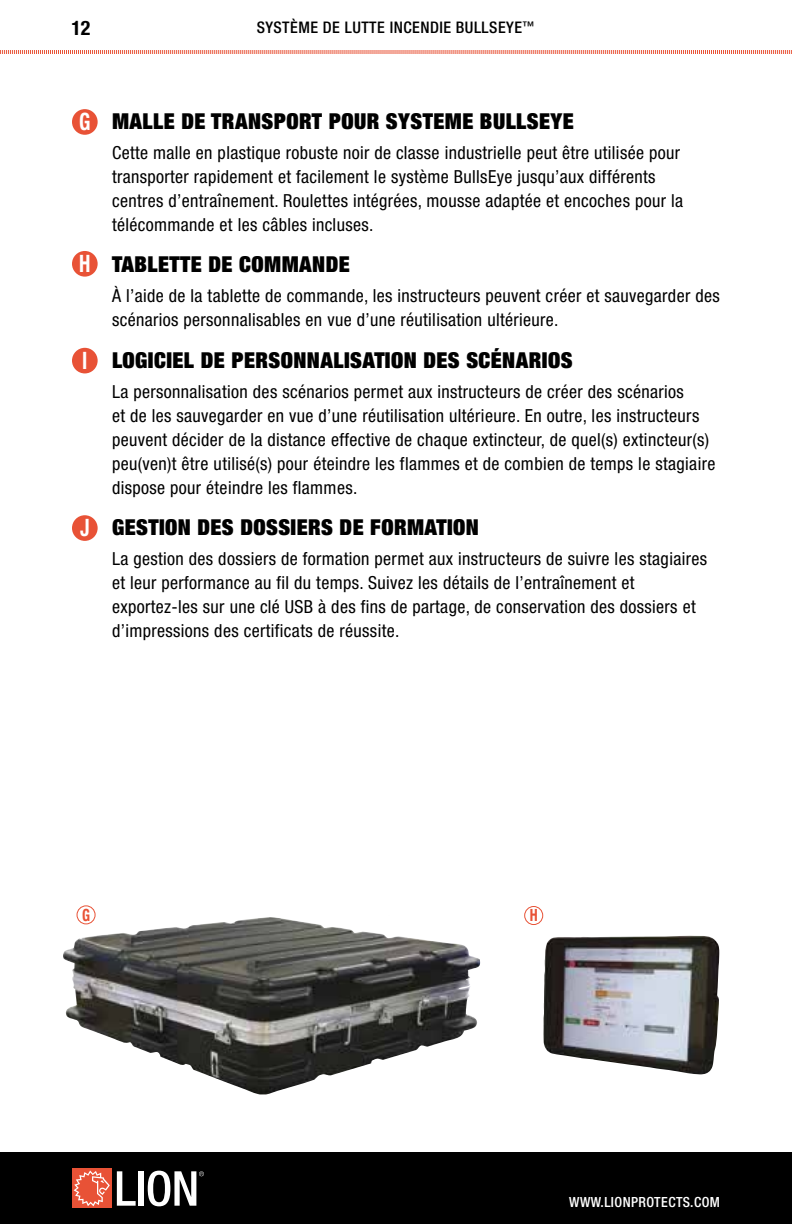
<style>
.page{position:relative;width:792px;height:1224px;background:#fff}
.page>*{position:absolute;margin:0;border:0;box-sizing:border-box;transform-origin:0 0}
.t1{font:700 condensed 24px "Helvetica Neue LT Std";color:#fff;scale:.85 1}
.t2{font:900 condensed 22px "Helvetica Neue LT Std";letter-spacing:.02em;color:#000}
.t3{font:700 condensed 20px "Helvetica Neue LT Std";color:#000}
.t4{font:condensed 18px/24px "Helvetica Neue LT Std";letter-spacing:.02em;color:#000}
.t5{font:700 condensed 16.8px "Helvetica Neue LT Std";color:#e85236;scale:.85 1}
.t6{font:500 condensed 16px "Helvetica Neue LT Std";letter-spacing:.03em;color:#000}
.t7{font:500 condensed 14px "Helvetica Neue LT Std";letter-spacing:.03em;color:#fff}
</style>
<div class="page">
<div style="left:0;top:1152px;width:792px;height:72px;background:#000"></div>
<svg style="left:0;top:50px;width:792px;height:4px;background:#f2a799"></svg>
<div style="left:72px;top:109px;width:26px;height:26px;background:#e85236;border-radius:50%"></div>
<div style="left:72px;top:251px;width:26px;height:26px;background:#e85236;border-radius:50%"></div>
<div style="left:72px;top:348px;width:26px;height:25px;background:#e85236;border-radius:50%"></div>
<div style="left:72px;top:515px;width:26px;height:26px;background:#e85236;border-radius:50%"></div>
<img style="left:63px;top:916px;width:418px;height:178px">
<img style="left:543px;top:936px;width:176px;height:138px">
<div style="left:77px;top:906px;width:18px;height:18px;background:#fff;border-radius:50%"></div>
<div style="left:77px;top:905px;width:19px;height:19px;border:1px solid #e85236;border-radius:50%"></div>
<div style="left:524px;top:906px;width:19px;height:19px;border:1px solid #e85236;border-radius:50%"></div>
<svg style="left:117px;top:1171px;width:19px;height:35px"></svg>
<div style="left:138px;top:1171px;width:6px;height:35px;background:#fff"></div>
<div style="left:72px;top:1169px;width:40px;height:39px;background:#e85236"></div>
<svg style="left:74px;top:1170px;width:36px;height:36px"></svg>
<svg style="left:148px;top:1171px;width:56px;height:35px"></svg>
<p class="t3" style="left:71px;top:16px;width:21px">12</p>
<p class="t6" style="left:257px;top:17px;width:279px">SYSTÈME DE LUTTE INCENDIE BULLSEYE<sup>™</sup></p>
<h1 class="t1" style="left:79px;top:107px;width:15px">G</h1>
<h1 class="t1" style="left:79px;top:249px;width:15px">H</h1>
<h1 class="t1" style="left:82px;top:346px;width:8px">I</h1>
<h1 class="t1" style="left:80px;top:513px;width:13px">J</h1>
<p class="t2" style="left:112px;top:107px;width:463px">MALLE DE TRANSPORT POUR SYSTEME BULLSEYE</p>
<p class="t4" style="left:112px;top:140px;width:573px">Cette malle en plastique robuste noir de classe industrielle peut être utilisée pour transporter rapidement et facilement le système BullsEye jusqu’aux différents centres d’entraînement. Roulettes intégrées, mousse adaptée et encoches pour la télécommande et les câbles incluses.</p>
<p class="t2" style="left:112px;top:250px;width:239px">TABLETTE DE COMMANDE</p>
<p class="t4" style="left:112px;top:284px;width:609px">À l’aide de la tablette de commande, les instructeurs peuvent créer et sauvegarder des scénarios personnalisables en vue d’une réutilisation ultérieure.</p>
<p class="t2" style="left:112px;top:346px;width:462px">LOGICIEL DE PERSONNALISATION DES SCÉNARIOS</p>
<p class="t4" style="left:112px;top:379px;width:605px">La personnalisation des scénarios permet aux instructeurs de créer des scénarios<br>et de les sauvegarder en vue d’une réutilisation ultérieure. En outre, les instructeurs peuvent décider de la distance effective de chaque extincteur, de quel(s) extincteur(s) peu(ven)t être utilisé(s) pour éteindre les flammes et de combien de temps le stagiaire dispose pour éteindre les flammes.</p>
<p class="t2" style="left:112px;top:513px;width:368px">GESTION DES DOSSIERS DE FORMATION</p>
<p class="t4" style="left:112px;top:547px;width:597px">La gestion des dossiers de formation permet aux instructeurs de suivre les stagiaires et leur performance au fil du temps. Suivez les détails de l’entraînement et exportez-les sur une clé USB à des fins de partage, de conservation des dossiers et d’impressions des certificats de réussite.</p>
<p class="t5" style="left:82px;top:905px;width:11px">G</p>
<p class="t5" style="left:530px;top:905px;width:11px">H</p>
<p class="t7" style="left:569px;top:1193px;width:152px">WWW.LIONPROTECTS.COM</p>
</div>
